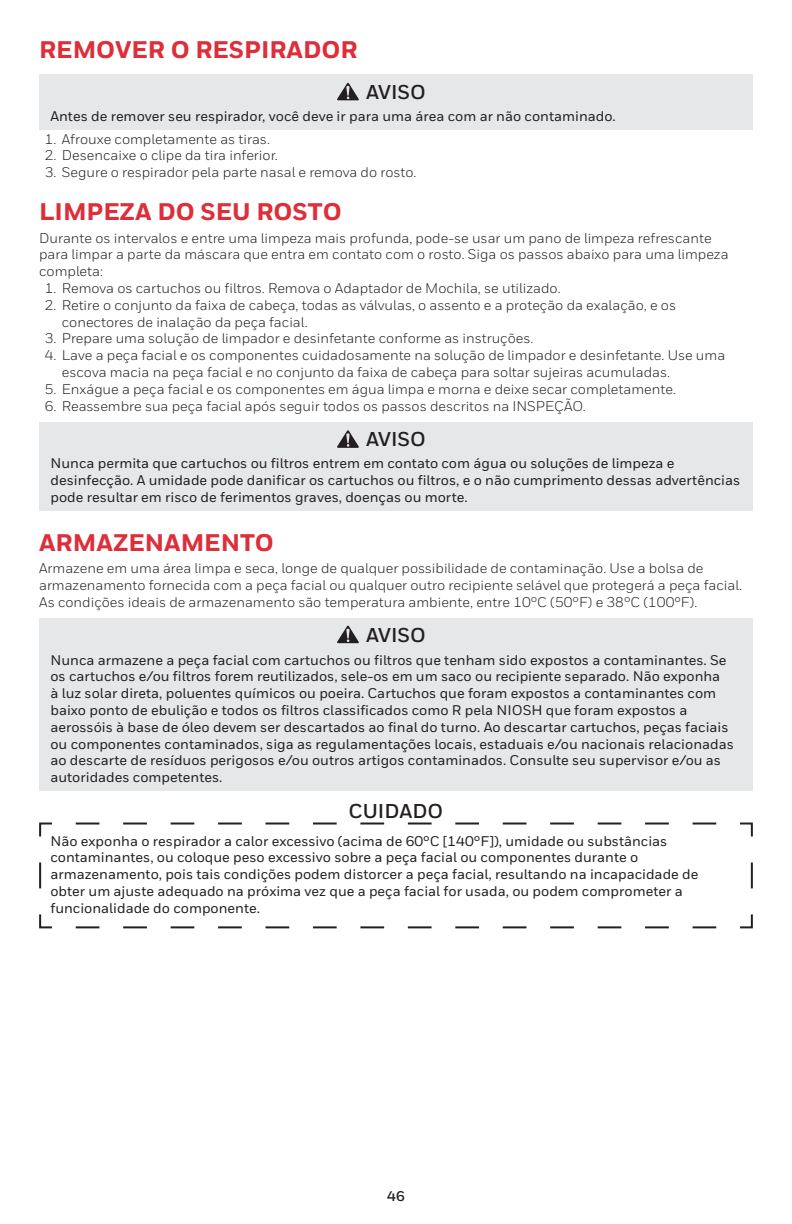
<style>
.page{position:relative;width:792px;height:1224px;background:#fff}
.page>*{position:absolute;margin:0;border:0;box-sizing:border-box;transform-origin:0 0}
.Paragraph_title_left{font:800 24px "Honeywell Sans";color:#dd2e39}
.Paragraph_title_center_shading{font:700 20px "Honeywell Sans";color:#231f20}
.Paragraph_title_center{font:700 20px "Honeywell Sans";color:#231f20}
.body{font:14px/16.8px "Honeywell Sans";color:#231f20}
.Warning{font:500 14px/16.8px "Honeywell Sans";color:#231f20}
.Caution{font:500 14px/16.8px "Honeywell Sans";color:#231f20}
.t1{font:700 14px "Honeywell Sans";color:#231f20}
</style>
<div class="page">
<div style="left:39px;top:75px;width:714px;height:34px;background:#e6e7e9"></div>
<div style="left:39px;top:105px;width:714px;height:25px;background:#e6e7e9"></div>
<div style="left:39px;top:422px;width:714px;height:34px;background:#e6e7e9"></div>
<div style="left:39px;top:452px;width:714px;height:59px;background:#e6e7e9"></div>
<div style="left:39px;top:618px;width:714px;height:34px;background:#e6e7e9"></div>
<div style="left:39px;top:648px;width:714px;height:143px;background:#e6e7e9"></div>
<svg style="left:39px;top:822px;width:714px;height:107px"></svg>
<svg style="left:337px;top:83px;width:22px;height:17px"></svg>
<svg style="left:337px;top:430px;width:22px;height:18px"></svg>
<svg style="left:337px;top:625px;width:22px;height:18px"></svg>
<p class="Paragraph_title_left" style="left:39px;top:35px;width:320px">REMOVER O RESPIRADOR</p>
<p class="Paragraph_title_center_shading" style="left:366px;top:80px;width:61px">AVISO</p>
<p class="Warning" style="left:50px;top:108px;width:567px">Antes de remover seu respirador, você deve ir para uma área com ar não contaminado.</p>
<p class="body" style="left:45px;top:130px;width:227px">1. Afrouxe completamente as tiras.</p>
<p class="body" style="left:45px;top:147px;width:235px">2. Desencaixe o clipe da tira inferior.</p>
<p class="body" style="left:45px;top:164px;width:373px">3. Segure o respirador pela parte nasal e remova do rosto.</p>
<p class="Paragraph_title_left" style="left:39px;top:197px;width:304px">LIMPEZA DO SEU ROSTO</p>
<p class="body" style="left:39px;top:229px;width:691px">Durante os intervalos e entre uma limpeza mais profunda, pode-se usar um pano de limpeza refrescante para limpar a parte da máscara que entra em contato com o rosto. Siga os passos abaixo para uma limpeza completa:</p>
<p class="body" style="left:45px;top:280px;width:517px">1. Remova os cartuchos ou filtros. Remova o Adaptador de Mochila, se utilizado.</p>
<p class="body" style="left:62px;top:297px;width:616px;text-indent:-17px">2. Retire o conjunto da faixa de cabeça, todas as válvulas, o assento e a proteção da exalação, e os conectores de inalação da peça facial.</p>
<p class="body" style="left:45px;top:330px;width:490px">3. Prepare uma solução de limpador e desinfetante conforme as instruções.</p>
<p class="body" style="left:62px;top:347px;width:665px;text-indent:-17px">4. Lave a peça facial e os componentes cuidadosamente na solução de limpador e desinfetante. Use uma escova macia na peça facial e no conjunto da faixa de cabeça para soltar sujeiras acumuladas.</p>
<p class="body" style="left:45px;top:381px;width:633px">5. Enxágue a peça facial e os componentes em água limpa e morna e deixe secar completamente.</p>
<p class="body" style="left:45px;top:397px;width:543px">6. Reassembre sua peça facial após seguir todos os passos descritos na INSPEÇÃO.</p>
<p class="Paragraph_title_center_shading" style="left:366px;top:427px;width:61px">AVISO</p>
<p class="Warning" style="left:50px;top:455px;width:691px">Nunca permita que cartuchos ou filtros entrem em contato com água ou soluções de limpeza e desinfecção. A umidade pode danificar os cartuchos ou filtros, e o não cumprimento dessas advertências pode resultar em risco de ferimentos graves, doenças ou morte.</p>
<p class="Paragraph_title_left" style="left:39px;top:528px;width:236px">ARMAZENAMENTO</p>
<p class="body" style="left:39px;top:560px;width:705px">Armazene em uma área limpa e seca, longe de qualquer possibilidade de contaminação. Use a bolsa de armazenamento fornecida com a peça facial ou qualquer outro recipiente selável que protegerá a peça facial.<br>As condições ideais de armazenamento são temperatura ambiente, entre 10°C (50°F) e 38°C (100°F).</p>
<p class="Paragraph_title_center_shading" style="left:366px;top:623px;width:61px">AVISO</p>
<p class="Warning" style="left:50px;top:652px;width:685px">Nunca armazene a peça facial com cartuchos ou filtros que tenham sido expostos a contaminantes. Se os cartuchos e/ou filtros forem reutilizados, sele-os em um saco ou recipiente separado. Não exponha<br>à luz solar direta, poluentes químicos ou poeira. Cartuchos que foram expostos a contaminantes com baixo ponto de ebulição e todos os filtros classificados como R pela NIOSH que foram expostos a aerossóis à base de óleo devem ser descartados ao final do turno. Ao descartar cartuchos, peças faciais ou componentes contaminados, siga as regulamentações locais, estaduais e/ou nacionais relacionadas ao descarte de resíduos perigosos e/ou outros artigos contaminados. Consulte seu supervisor e/ou as autoridades competentes.</p>
<p class="Paragraph_title_center" style="left:349px;top:798px;width:96px">CUIDADO</p>
<p class="Caution" style="left:50px;top:833px;width:650px">Não exponha o respirador a calor excessivo (acima de 60°C [140°F]), umidade ou substâncias contaminantes, ou coloque peso excessivo sobre a peça facial ou componentes durante o armazenamento, pois tais condições podem distorcer a peça facial, resultando na incapacidade de obter um ajuste adequado na próxima vez que a peça facial for usada, ou podem comprometer a funcionalidade do componente.</p>
<p class="t1" style="left:387px;top:1188px;width:19px">46</p>
</div>
